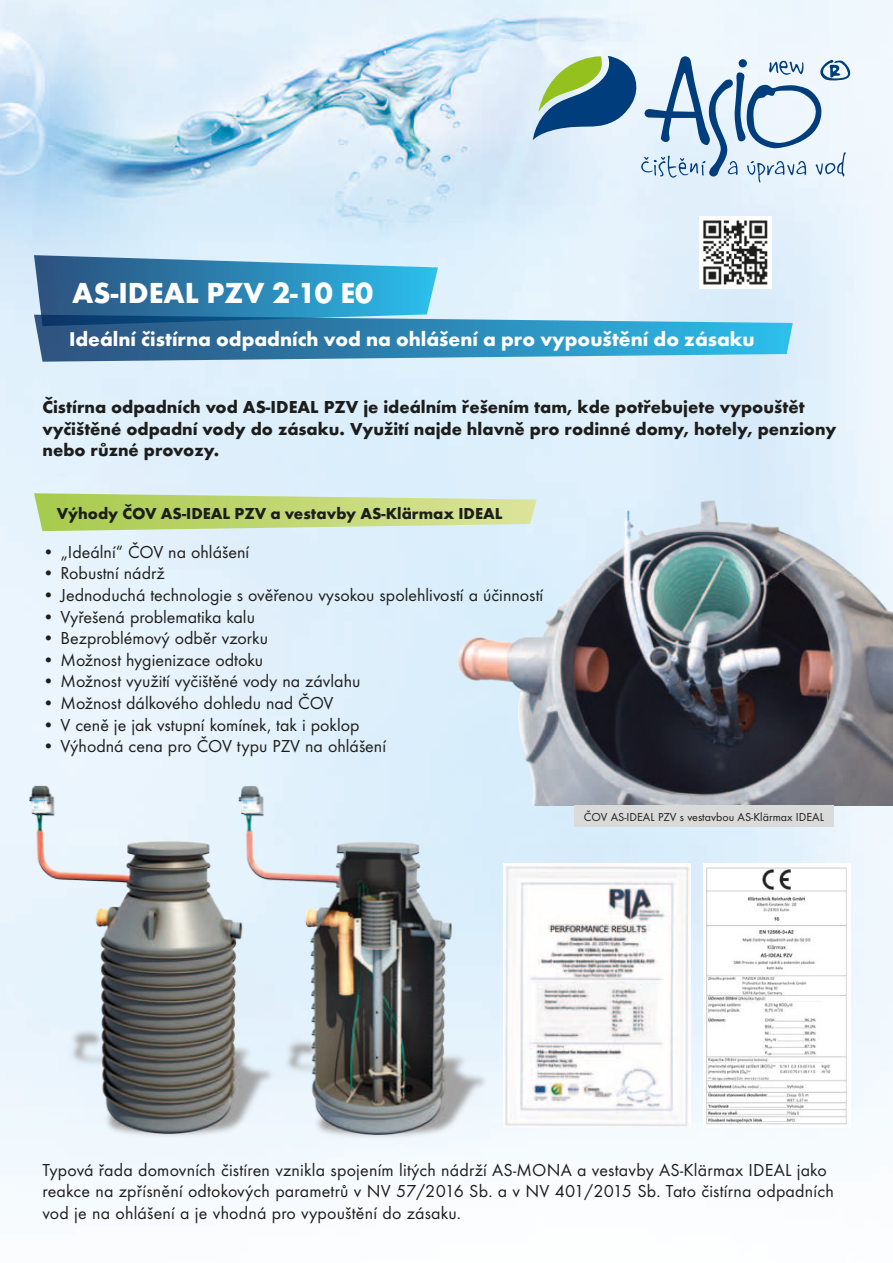
<style>
.page{position:relative;width:893px;height:1263px;background:#fff}
.page>*{position:absolute;margin:0;border:0;box-sizing:border-box;transform-origin:0 0}
.t1{font:700 30.15px "Futura TEE";color:#fff}
.t2{font:700 20.55px "Futura TEE";color:#fff}
.t3{font:18px/21.6px "Futura TEE";color:#1d1d1b}
.t4{font:700 18px/21.6px "Futura TEE";color:#1d1d1b}
.t5{font:700 16.5px "Futura TEE";color:#1d1d1b}
.t6{font:12px "Futura TEE";color:#1d1d1b}
</style>
<div class="page">
<img style="left:0;top:0;width:893px;height:1188px">
<img style="left:699px;top:217px;width:72px;height:38px">
<svg style="left:34px;top:255px;width:759px;height:107px;background:#6ca8c8"></svg>
<svg style="left:34px;top:493px;width:403px;height:38px;background:#c0d880"></svg>
<img style="left:437px;top:493px;width:456px;height:313px">
<div style="left:574px;top:806px;width:260px;height:21px;background:#dadada"></div>
<img style="left:230px;top:774px;width:264px;height:373px">
<img style="left:17px;top:774px;width:258px;height:372px">
<img style="left:504px;top:864px;width:187px;height:263px">
<div style="left:703px;top:863px;width:147px;height:265px;background:#fff"></div>
<img style="left:706px;top:867px;width:141px;height:258px">
<svg style="left:533px;top:56px;width:317px;height:126px"></svg>
<h1 class="t1" style="left:72px;top:274px;width:302px">AS-IDEAL PZV 2-10 E0</h1>
<p class="t2" style="left:69px;top:327px;width:687px">Ideální čistírna odpadních vod na ohlášení a pro vypouštění do zásaku</p>
<p class="t4" style="left:43px;top:396px;width:795px">Čistírna odpadních vod AS-IDEAL PZV je ideálním řešením tam, kde potřebujete vypouštět vyčištěné odpadní vody do zásaku. Využití najde hlavně pro rodinné domy, hotely, penziony nebo různé provozy.</p>
<p class="t5" style="left:57px;top:503px;width:447px">Výhody ČOV AS-IDEAL PZV a vestavby AS-Klärmax IDEAL</p>
<p class="t3" style="left:43px;top:541px;width:208px">• „Ideální“ ČOV na ohlášení</p>
<p class="t3" style="left:43px;top:562px;width:124px">• Robustní nádrž</p>
<p class="t3" style="left:43px;top:584px;width:502px">• Jednoduchá technologie s ověřenou vysokou spolehlivostí a účinností</p>
<p class="t3" style="left:43px;top:606px;width:214px">• Vyřešená problematika kalu</p>
<p class="t3" style="left:43px;top:627px;width:227px">• Bezproblémový odběr vzorku</p>
<p class="t3" style="left:43px;top:649px;width:222px">• Možnost hygienizace odtoku</p>
<p class="t3" style="left:43px;top:670px;width:319px">• Možnost využití vyčištěné vody na závlahu</p>
<p class="t3" style="left:43px;top:692px;width:293px">• Možnost dálkového dohledu nad ČOV</p>
<p class="t3" style="left:43px;top:714px;width:319px">• V ceně je jak vstupní komínek, tak i poklop</p>
<p class="t3" style="left:43px;top:735px;width:345px">• Výhodná cena pro ČOV typu PZV na ohlášení</p>
<p class="t6" style="left:584px;top:810px;width:242px">ČOV AS-IDEAL PZV s vestavbou AS-Klärmax IDEAL</p>
<p class="t3" style="left:43px;top:1159px;width:793px">Typová řada domovních čistíren vznikla spojením litých nádrží AS-MONA a vestavby AS-Klärmax IDEAL jako reakce na zpřísnění odtokových parametrů v NV 57/2016 Sb. a v NV 401/2015 Sb. Tato čistírna odpadních vod je na ohlášení a je vhodná pro vypouštění do zásaku.</p>
</div>
